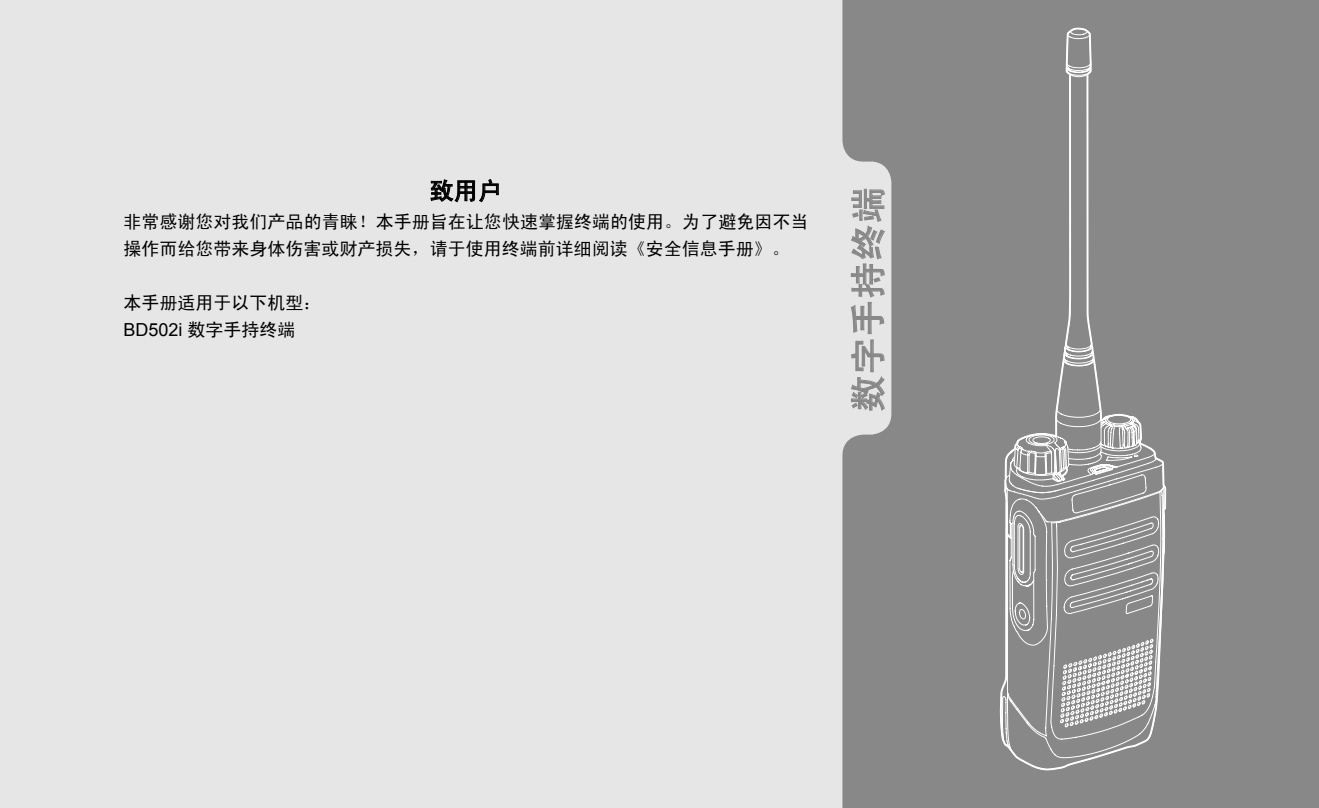
<style>
.page{position:relative;width:1319px;height:808px;background:#fff}
.page>*{position:absolute;margin:0;border:0;box-sizing:border-box;transform-origin:0 0}
.t1{font:36px "Sim Hei";letter-spacing:.05em;color:#888889}
.t2{font:24px "Sim Hei";color:#000}
.t3{font:18px/27px "Sim Hei";color:#000}
.t4{font:18px "Arial";color:#000}
.s1{font-family:"Sim Hei"}
</style>
<div class="page">
<div style="left:0;top:0;width:842px;height:808px;background:#e6e6e6"></div>
<div style="left:873px;top:0;width:445px;height:808px;background:#888889"></div>
<div style="left:842px;top:162px;width:49px;height:273px;background:#e6e6e6;border-radius:21px"></div>
<div style="left:842px;top:435px;width:31px;height:373px;background:#888889"></div>
<div style="left:842px;top:0;width:32px;height:162px;background:#888889"></div>
<svg style="left:851px;top:340px;width:33px;height:70px"></svg>
<svg style="left:851px;top:189px;width:33px;height:145px"></svg>
<svg style="left:999px;top:27px;width:167px;height:743px"></svg>
<svg style="left:430px;top:179px;width:68px;height:23px"></svg>
<h2 class="t2" style="left:430px;top:179px;width:73px">致用户</h2>
<p class="t3" style="left:123px;top:208px;width:686px">非常感谢您对我们产品的青睐！本手册旨在让您快速掌握终端的使用。为了避免因不当操作而给您带来身体伤害或财产损失，请于使用终端前详细阅读《安全信息手册》。</p>
<p class="t3" style="left:123px;top:289px;width:199px">本手册适用于以下机型：</p>
<p class="t4" style="left:123px;top:323px;width:174px">BD502i <span class="s1">数字手持终端</span></p>
<h1 class="t1" style="left:849px;top:412px;width:226px;rotate:-90deg">数字手持终端</h1>
</div>
